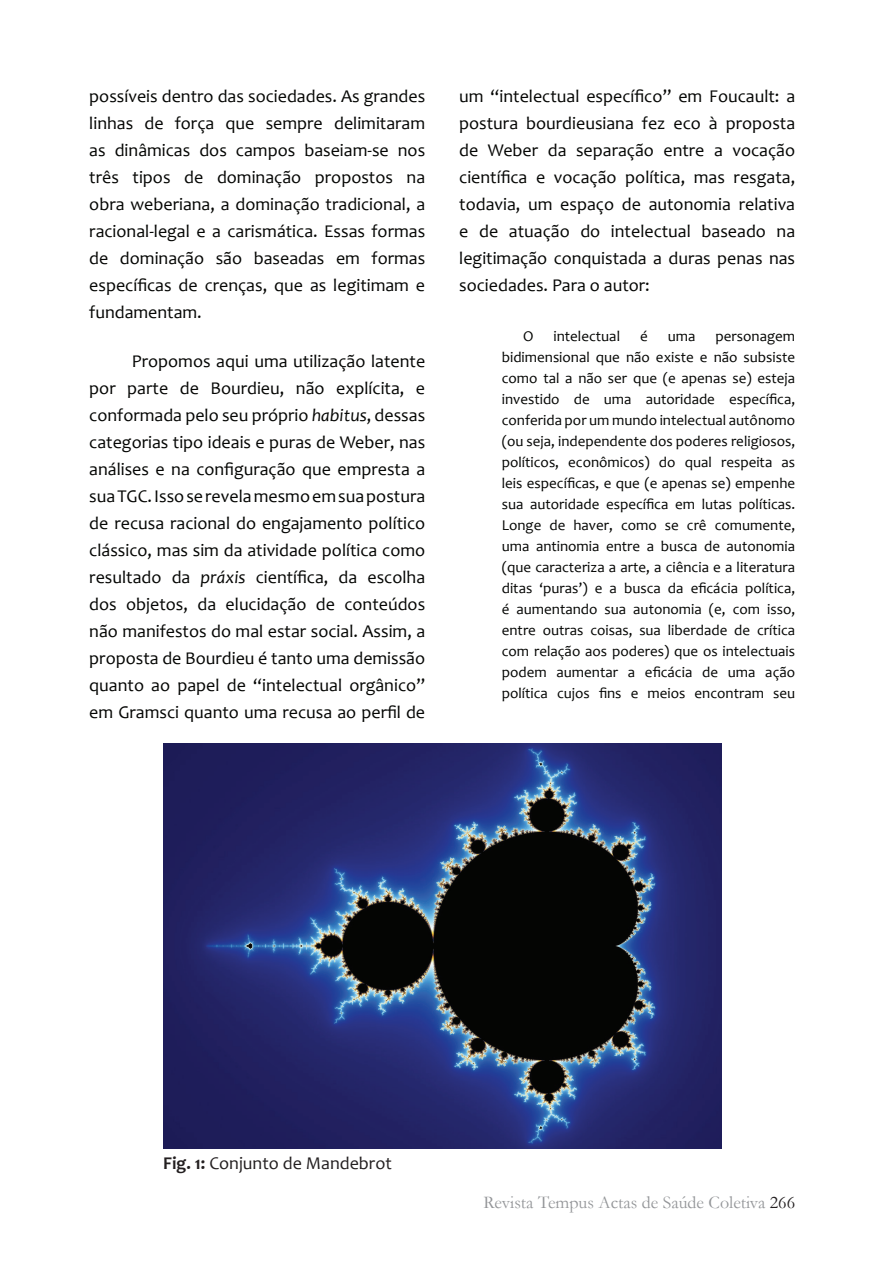
<style>
.page{position:relative;width:893px;height:1263px;background:#fff}
.page>*{position:absolute;margin:0;border:0;box-sizing:border-box;transform-origin:0 0}
.t1{font:18px/27px "Candara";color:#040503;text-align:justify}
.t2{font:18px "Garamond";color:#939598}
.t3{font:18px "Candara";color:#231f20}
.t4{font:15px/21px "Candara";color:#040503;text-align:justify}
.s1{font-style:italic}
.s2{font-weight:700}
.s3{color:#231f20}
</style>
<div class="page">
<img style="left:163px;top:744px;width:558px;height:405px">
<p class="t1" style="left:89px;top:83px;width:337px">possíveis dentro das sociedades. As grandes linhas de força que sempre delimitaram as dinâmicas dos campos baseiam-se nos três tipos de dominação propostos na obra weberiana, a dominação tradicional, a racional-legal e a carismática. Essas formas de dominação são baseadas em formas específicas de crenças, que as legitimam e fundamentam.</p>
<p class="t1" style="left:89px;top:347px;width:337px;text-indent:43px">Propomos aqui uma utilização latente por parte de Bourdieu, não explícita, e conformada pelo seu próprio <span class="s1">habitus</span>, dessas categorias tipo ideais e puras de Weber, nas análises e na configuração que empresta a sua TGC. Isso se revela mesmo em sua postura de recusa racional do engajamento político clássico, mas sim da atividade política como resultado da <span class="s1">práxis</span> científica, da escolha dos objetos, da elucidação de conteúdos não manifestos do mal estar social. Assim, a proposta de Bourdieu é tanto uma demissão quanto ao papel de “intelectual orgânico” em Gramsci quanto uma recusa ao perfil de</p>
<p class="t1" style="left:459px;top:83px;width:337px">um “intelectual específico” em Foucault: a postura bourdieusiana fez eco à proposta de Weber da separação entre a vocação científica e vocação política, mas resgata, todavia, um espaço de autonomia relativa e de atuação do intelectual baseado na legitimação conquistada a duras penas nas sociedades. Para o autor:</p>
<p class="t4" style="left:523px;top:326px;width:12px">O</p>
<p class="t4" style="left:553px;top:326px;width:68px">intelectual</p>
<p class="t4" style="left:640px;top:326px;width:9px">é</p>
<p class="t4" style="left:668px;top:326px;width:29px">uma</p>
<p class="t4" style="left:502px;top:326px;width:295px;text-indent:214px">personagem bidimensional que não existe e não subsiste como tal a não ser que (e apenas se) esteja investido de uma autoridade específica, conferida por um mundo intelectual autônomo (ou seja, independente dos poderes religiosos, políticos, econômicos) do qual respeita as leis específicas, e que (e apenas se) empenhe sua autoridade específica em lutas políticas.<br>Longe de haver, como se crê comumente, uma antinomia entre a busca de autonomia (que caracteriza a arte, a ciência e a literatura ditas ‘puras’) e a busca da eficácia política, é aumentando sua autonomia (e, com isso, entre outras coisas, sua liberdade de crítica com relação aos poderes) que os intelectuais podem aumentar a eficácia de uma ação política cujos fins e meios encontram seu</p>
<p class="t3" style="left:163px;top:1152px;width:230px"><span class="s2">Fig. 1:</span> Conjunto de Mandebrot</p>
<p class="t2" style="left:483px;top:1190px;width:313px">Revista Tempus Actas de Saúde Coletiva <span class="s3">266</span></p>
</div>
